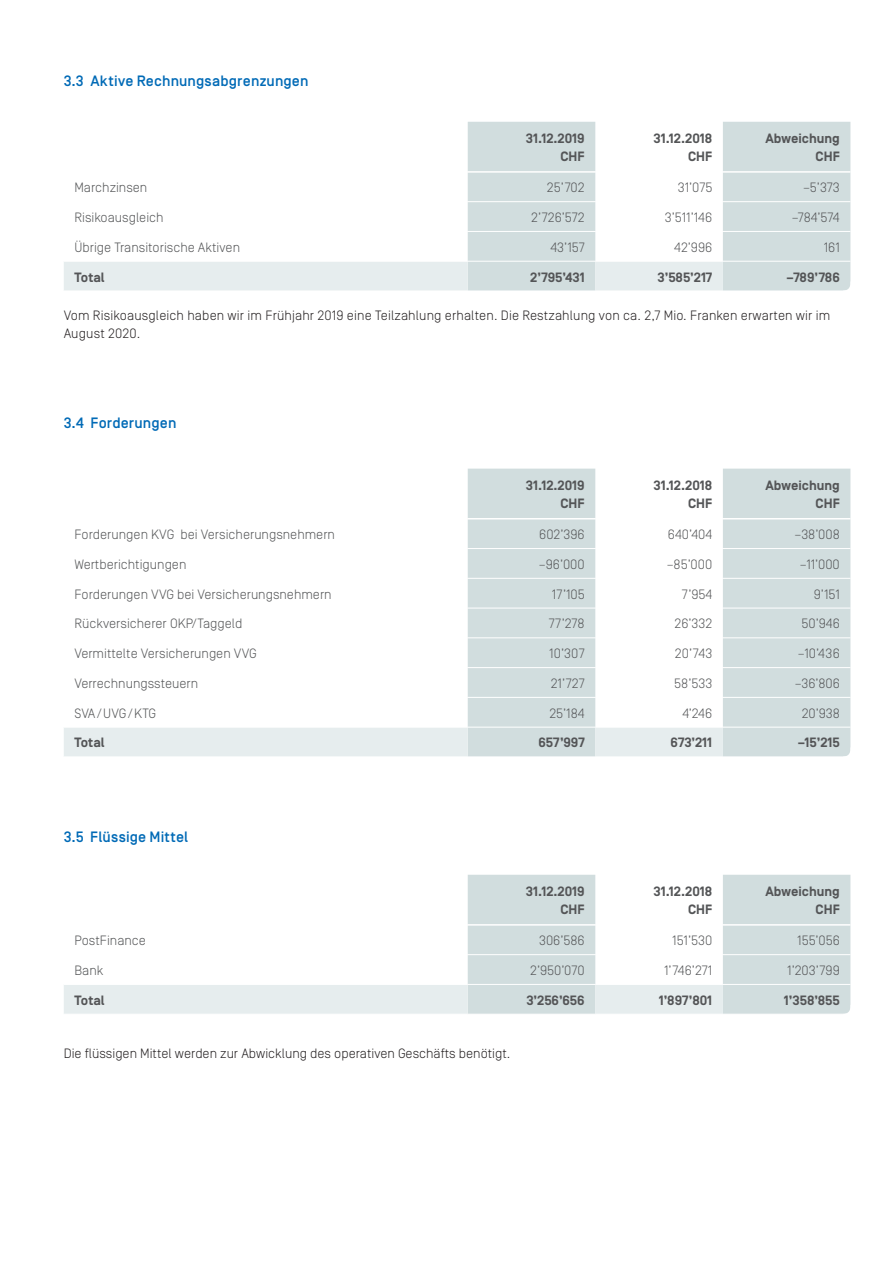
<style>
.page{position:relative;width:893px;height:1263px;background:#fff}
.page>*{position:absolute;margin:0;border:0;box-sizing:border-box;transform-origin:0 0}
.t1{font:500 15px "Simplon Norm";letter-spacing:.01em;color:#016ab6}
.t2{font:300 13.5px "Simplon Norm";color:#545557}
.t3{font:700 13.5px/18px "Simplon Norm";color:#545557;text-align:right}
.t4{font:300 13.5px/18px "Simplon Norm";letter-spacing:.01em;color:#231f20}
</style>
<div class="page">
<svg style="left:467px;top:122px;width:383px;height:49px"></svg>
<svg style="left:468px;top:173px;width:382px;height:118px;fill:#d1ddde"></svg>
<svg style="left:64px;top:262px;width:659px;height:29px;background:#e2eaeb"></svg>
<hr style="left:468px;top:201px;width:127px;height:1px;background:#fff">
<hr style="left:595px;top:201px;width:128px;height:1px;background:#fff">
<hr style="left:723px;top:201px;width:127px;height:1px;background:#fff">
<hr style="left:468px;top:231px;width:127px;height:1px;background:#fff">
<hr style="left:595px;top:231px;width:128px;height:1px;background:#fff">
<hr style="left:723px;top:231px;width:127px;height:1px;background:#fff">
<hr style="left:468px;top:261px;width:127px;height:1px;background:#fff">
<hr style="left:595px;top:261px;width:128px;height:1px;background:#fff">
<hr style="left:723px;top:261px;width:127px;height:1px;background:#fff">
<svg style="left:467px;top:469px;width:383px;height:49px"></svg>
<svg style="left:468px;top:519px;width:382px;height:237px;fill:#d1ddde"></svg>
<svg style="left:64px;top:728px;width:659px;height:28px;background:#e1e9ea"></svg>
<hr style="left:468px;top:548px;width:127px;height:1px;background:#fff">
<hr style="left:595px;top:548px;width:128px;height:1px;background:#fff">
<hr style="left:723px;top:548px;width:127px;height:1px;background:#fff">
<hr style="left:468px;top:578px;width:127px;height:1px;background:#fff">
<hr style="left:595px;top:578px;width:128px;height:1px;background:#fff">
<hr style="left:723px;top:578px;width:127px;height:1px;background:#fff">
<hr style="left:468px;top:637px;width:127px;height:1px;background:#fff">
<hr style="left:595px;top:637px;width:128px;height:1px;background:#fff">
<hr style="left:723px;top:637px;width:127px;height:1px;background:#fff">
<hr style="left:468px;top:667px;width:127px;height:1px;background:#fff">
<hr style="left:595px;top:667px;width:128px;height:1px;background:#fff">
<hr style="left:723px;top:667px;width:127px;height:1px;background:#fff">
<hr style="left:468px;top:697px;width:127px;height:1px;background:#fff">
<hr style="left:595px;top:697px;width:128px;height:1px;background:#fff">
<hr style="left:723px;top:697px;width:127px;height:1px;background:#fff">
<hr style="left:468px;top:727px;width:127px;height:1px;background:#fff">
<hr style="left:595px;top:727px;width:128px;height:1px;background:#fff">
<hr style="left:723px;top:727px;width:127px;height:1px;background:#fff">
<hr style="left:468px;top:608px;width:127px;height:1px;background:#fff">
<hr style="left:595px;top:608px;width:128px;height:1px;background:#fff">
<hr style="left:723px;top:608px;width:127px;height:1px;background:#fff">
<svg style="left:843px;top:280px;width:8px;height:11px"></svg>
<svg style="left:843px;top:746px;width:8px;height:11px"></svg>
<svg style="left:64px;top:875px;width:787px;height:139px"></svg>
<p class="t1" style="left:64px;top:73px;width:246px">3.3 Aktive Rechnungsabgrenzungen</p>
<p class="t3" style="left:526px;top:130px;width:60px">31.12.2019<br>CHF</p>
<p class="t3" style="left:653px;top:130px;width:60px">31.12.2018<br>CHF</p>
<p class="t3" style="left:765px;top:130px;width:76px">Abweichung<br>CHF</p>
<p class="t2" style="left:74px;top:181px;width:74px">Marchzinsen</p>
<p class="t2" style="left:547px;top:181px;width:39px">25’702</p>
<p class="t2" style="left:678px;top:181px;width:36px">31’075</p>
<p class="t2" style="left:803px;top:181px;width:38px">–5’373</p>
<p class="t2" style="left:74px;top:210px;width:91px">Risikoausgleich</p>
<p class="t2" style="left:531px;top:210px;width:55px">2’726’572</p>
<p class="t2" style="left:665px;top:210px;width:49px">3’511’146</p>
<p class="t2" style="left:792px;top:210px;width:50px">–784’574</p>
<p class="t2" style="left:74px;top:240px;width:167px">Übrige Transitorische Aktiven</p>
<p class="t2" style="left:550px;top:240px;width:36px">43’157</p>
<p class="t2" style="left:674px;top:240px;width:40px">42’996</p>
<p class="t2" style="left:824px;top:240px;width:18px">161</p>
<p class="t3" style="left:74px;top:269px;width:32px">Total</p>
<p class="t3" style="left:530px;top:269px;width:56px">2’795’431</p>
<p class="t3" style="left:657px;top:269px;width:56px">3’585’217</p>
<p class="t3" style="left:787px;top:269px;width:55px">–789’786</p>
<p class="t4" style="left:64px;top:306px;width:768px">Vom Risikoausgleich haben wir im Frühjahr 2019 eine Teilzahlung erhalten. Die Restzahlung von ca. 2,7 Mio. Franken erwarten wir im<br>August 2020.</p>
<p class="t1" style="left:64px;top:415px;width:114px">3.4 Forderungen</p>
<p class="t3" style="left:526px;top:477px;width:60px">31.12.2019<br>CHF</p>
<p class="t3" style="left:653px;top:477px;width:60px">31.12.2018<br>CHF</p>
<p class="t3" style="left:765px;top:477px;width:76px">Abweichung<br>CHF</p>
<p class="t2" style="left:74px;top:527px;width:262px">Forderungen KVG bei Versicherungsnehmern</p>
<p class="t2" style="left:539px;top:527px;width:47px">602’396</p>
<p class="t2" style="left:668px;top:527px;width:46px">640’404</p>
<p class="t2" style="left:794px;top:527px;width:47px">–38’008</p>
<p class="t2" style="left:74px;top:557px;width:114px">Wertberichtigungen</p>
<p class="t2" style="left:539px;top:557px;width:47px">–96’000</p>
<p class="t2" style="left:667px;top:557px;width:47px">–85’000</p>
<p class="t2" style="left:800px;top:557px;width:41px">–11’000</p>
<p class="t2" style="left:74px;top:587px;width:259px">Forderungen VVG bei Versicherungsnehmern</p>
<p class="t2" style="left:552px;top:587px;width:34px">17’105</p>
<p class="t2" style="left:682px;top:587px;width:32px">7’954</p>
<p class="t2" style="left:814px;top:587px;width:28px">9’151</p>
<p class="t2" style="left:74px;top:617px;width:170px">Rückversicherer OKP/Taggeld</p>
<p class="t2" style="left:549px;top:617px;width:37px">77’278</p>
<p class="t2" style="left:674px;top:617px;width:39px">26’332</p>
<p class="t2" style="left:802px;top:617px;width:40px">50’946</p>
<p class="t2" style="left:74px;top:646px;width:184px">Vermittelte Versicherungen VVG</p>
<p class="t2" style="left:549px;top:646px;width:37px">10’307</p>
<p class="t2" style="left:675px;top:646px;width:39px">20’743</p>
<p class="t2" style="left:798px;top:646px;width:43px">–10’436</p>
<p class="t2" style="left:74px;top:676px;width:125px">Verrechnungssteuern</p>
<p class="t2" style="left:551px;top:676px;width:35px">21’727</p>
<p class="t2" style="left:674px;top:676px;width:39px">58’533</p>
<p class="t2" style="left:795px;top:676px;width:47px">–36’806</p>
<p class="t2" style="left:74px;top:706px;width:83px">SVA/UVG/KTG</p>
<p class="t2" style="left:549px;top:706px;width:37px">25’184</p>
<p class="t2" style="left:682px;top:706px;width:31px">4’246</p>
<p class="t2" style="left:802px;top:706px;width:40px">20’938</p>
<p class="t3" style="left:74px;top:734px;width:32px">Total</p>
<p class="t3" style="left:538px;top:734px;width:48px">657’997</p>
<p class="t3" style="left:671px;top:734px;width:43px">673’211</p>
<p class="t3" style="left:798px;top:734px;width:44px">–15’215</p>
<p class="t1" style="left:64px;top:829px;width:126px">3.5 Flüssige Mittel</p>
<p class="t3" style="left:526px;top:883px;width:60px">31.12.2019<br>CHF</p>
<p class="t3" style="left:653px;top:883px;width:60px">31.12.2018<br>CHF</p>
<p class="t3" style="left:765px;top:883px;width:76px">Abweichung<br>CHF</p>
<p class="t2" style="left:74px;top:933px;width:73px">PostFinance</p>
<p class="t2" style="left:539px;top:933px;width:47px">306’586</p>
<p class="t2" style="left:672px;top:933px;width:42px">151’530</p>
<p class="t2" style="left:797px;top:933px;width:44px">155’056</p>
<p class="t2" style="left:74px;top:963px;width:30px">Bank</p>
<p class="t2" style="left:530px;top:963px;width:56px">2’950’070</p>
<p class="t2" style="left:664px;top:963px;width:50px">1’746’271</p>
<p class="t2" style="left:787px;top:963px;width:54px">1’203’799</p>
<p class="t3" style="left:74px;top:992px;width:32px">Total</p>
<p class="t3" style="left:526px;top:992px;width:60px">3’256’656</p>
<p class="t3" style="left:659px;top:992px;width:55px">1’897’801</p>
<p class="t3" style="left:784px;top:992px;width:57px">1’358’855</p>
<p class="t4" style="left:64px;top:1044px;width:448px">Die flüssigen Mittel werden zur Abwicklung des operativen Geschäfts benötigt.</p>
</div>
